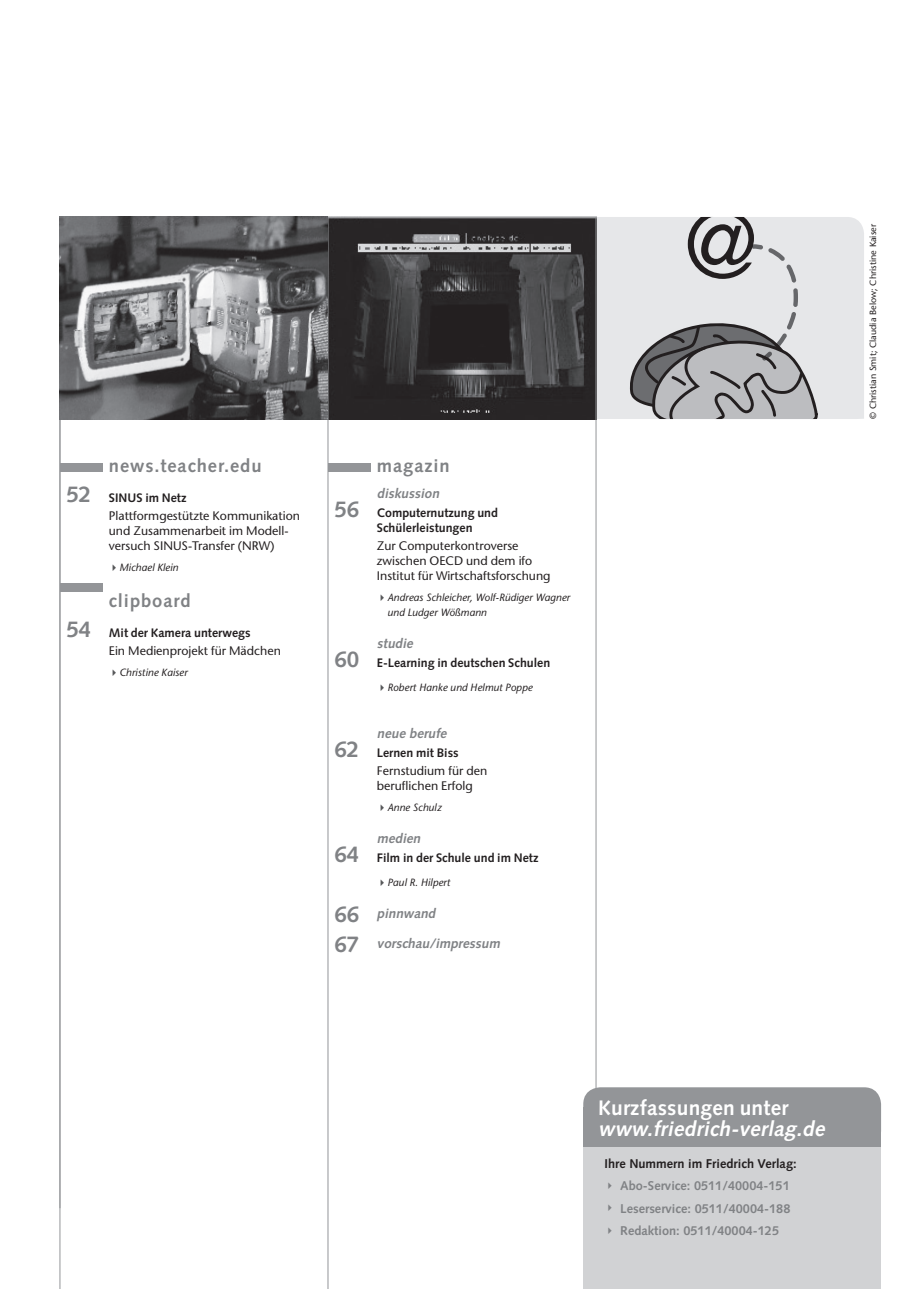
<style>
.page{position:relative;width:919px;height:1289px;background:#fff}
.page>*{position:absolute;margin:0;border:0;box-sizing:border-box;transform-origin:0 0}
.t1{font:700 22.5px/30px "Syntax LT Std";color:#808285}
.t2{font:italic 700 21px "Syntax LT Std";color:#fff}
.t3{font:700 21px "Syntax LT Std";letter-spacing:.01em;color:#fff}
.t4{font:700 18.3px "Syntax LT Std";letter-spacing:.05em;color:#808285}
.t5{font:italic 700 13.5px "Syntax LT Std";color:#808285}
.t6{font:700 12.75px "Syntax LT Std";color:#808285}
.t7{font:700 12.75px "Syntax LT Std";color:#231f20}
.t8{font:500 12.3px/15px "Stone Sans Std";color:#231f20}
.t9{font:700 12.3px/15px "Syntax LT Std";color:#231f20}
.t10{font:italic 500 10.5px/15px "Stone Sans Std";letter-spacing:.005em;color:#231f20}
.t11{font:500 9px "Stone Sans Std";color:#231f20}
.s1{color:#57585a}
</style>
<div class="page">
<div style="left:596px;top:217px;width:268px;height:202px;background:#e6e7e9"></div>
<svg style="left:687px;top:217px;width:109px;height:65px;background:#b4b4b6"></svg>
<svg style="left:627px;top:288px;width:190px;height:131px;background:#b3b3b5"></svg>
<img style="left:328px;top:217px;width:267px;height:202px">
<hr style="left:595px;top:217px;width:1px;height:1071px;background:#939598">
<hr style="left:60px;top:216px;width:1px;height:992px;background:#939598">
<hr style="left:327px;top:217px;width:1px;height:1071px;background:#939598">
<hr style="left:60px;top:217px;width:1px;height:1071px;background:#939598">
<div style="left:328px;top:463px;width:42px;height:9px;background:#939598"></div>
<svg style="left:60px;top:217px;width:268px;height:202px;background:#6f6f71"></svg>
<div style="left:60px;top:583px;width:42px;height:9px;background:#939598"></div>
<div style="left:583px;top:1087px;width:298px;height:60px;background:#939598;border-radius:17px"></div>
<svg style="left:583px;top:1106px;width:298px;height:41px"></svg>
<div style="left:583px;top:1147px;width:298px;height:141px;background:#d1d2d4"></div>
<div style="left:60px;top:463px;width:42px;height:9px;background:#939598"></div>
<h1 class="t1" style="left:66px;top:479px;width:27px">52</h1>
<h1 class="t1" style="left:66px;top:614px;width:27px">54</h1>
<h3 class="t4" style="left:109px;top:455px;width:154px">news.teacher.edu</h3>
<p class="t9" style="left:109px;top:490px;width:79px">SINUS im Netz</p>
<p class="t8" style="left:109px;top:508px;width:193px">Plattformgestützte Kommunikation und Zusammenarbeit im Modell&shy;versuch SINUS-Transfer (NRW)</p>
<p class="t10" style="left:109px;top:560px;width:71px"><span class="s1">✔</span> Michael Klein</p>
<h3 class="t4" style="left:109px;top:590px;width:83px">clipboard</h3>
<p class="t9" style="left:109px;top:625px;width:143px">Mit der Kamera unterwegs</p>
<p class="t8" style="left:109px;top:643px;width:173px">Ein Medienprojekt für Mädchen</p>
<p class="t10" style="left:109px;top:665px;width:80px"><span class="s1">✔</span>Christine Kaiser</p>
<h1 class="t1" style="left:334px;top:494px;width:27px">56</h1>
<h1 class="t1" style="left:334px;top:644px;width:27px">60</h1>
<h1 class="t1" style="left:334px;top:734px;width:27px">62</h1>
<h1 class="t1" style="left:334px;top:839px;width:27px">64</h1>
<h1 class="t1" style="left:334px;top:899px;width:27px">66<br>67</h1>
<h3 class="t4" style="left:377px;top:455px;width:74px">magazin</h3>
<p class="t5" style="left:377px;top:485px;width:66px">diskussion</p>
<p class="t9" style="left:377px;top:505px;width:123px">Computernutzung und<br>Schülerleistungen</p>
<p class="t8" style="left:377px;top:538px;width:175px">Zur Computerkontroverse zwischen OECD und dem ifo<br>Institut für Wirtschaftsforschung</p>
<p class="t10" style="left:387px;top:590px;width:184px;text-indent:-10px"><span class="s1">✔</span> Andreas Schleicher, Wolf-Rüdiger Wagner und Ludger Wößmann</p>
<p class="t5" style="left:377px;top:635px;width:40px">studie</p>
<p class="t9" style="left:377px;top:655px;width:175px">E-Learning in deutschen Schulen</p>
<p class="t10" style="left:377px;top:680px;width:157px"><span class="s1">✔</span> Robert Hanke und Helmut Poppe</p>
<p class="t5" style="left:377px;top:725px;width:74px">neue berufe</p>
<p class="t9" style="left:377px;top:745px;width:83px">Lernen mit Biss</p>
<p class="t8" style="left:377px;top:763px;width:112px">Fernstudium für den beruflichen Erfolg</p>
<p class="t10" style="left:377px;top:800px;width:66px"><span class="s1">✔</span> Anne Schulz</p>
<p class="t5" style="left:377px;top:830px;width:48px">medien</p>
<p class="t9" style="left:377px;top:850px;width:163px">Film in der Schule und im Netz</p>
<p class="t10" style="left:377px;top:875px;width:75px"><span class="s1">✔</span> Paul R. Hilpert</p>
<p class="t5" style="left:377px;top:905px;width:63px">pinnwand</p>
<p class="t5" style="left:377px;top:935px;width:127px">vorschau/impressum</p>
<p class="t11" style="left:867px;top:419px;width:196px;rotate:-90deg">© Christian Smit; Claudia Below; Christine Kaiser</p>
<h2 class="t3" style="left:598px;top:1095px;width:192px">Kurzfassungen unter</h2>
<h2 class="t2" style="left:598px;top:1116px;width:232px">www.friedrich-verlag.de</h2>
<p class="t7" style="left:604px;top:1155px;width:193px">Ihre Nummern im Friedrich Verlag:</p>
<p class="t6" style="left:604px;top:1178px;width:187px">✔ Abo-Service: 0511/40004-151</p>
<p class="t6" style="left:604px;top:1200px;width:187px">✔ Leserservice: 0511/40004-188</p>
<p class="t6" style="left:604px;top:1223px;width:176px">✔ Redaktion: 0511/40004-125</p>
</div>
